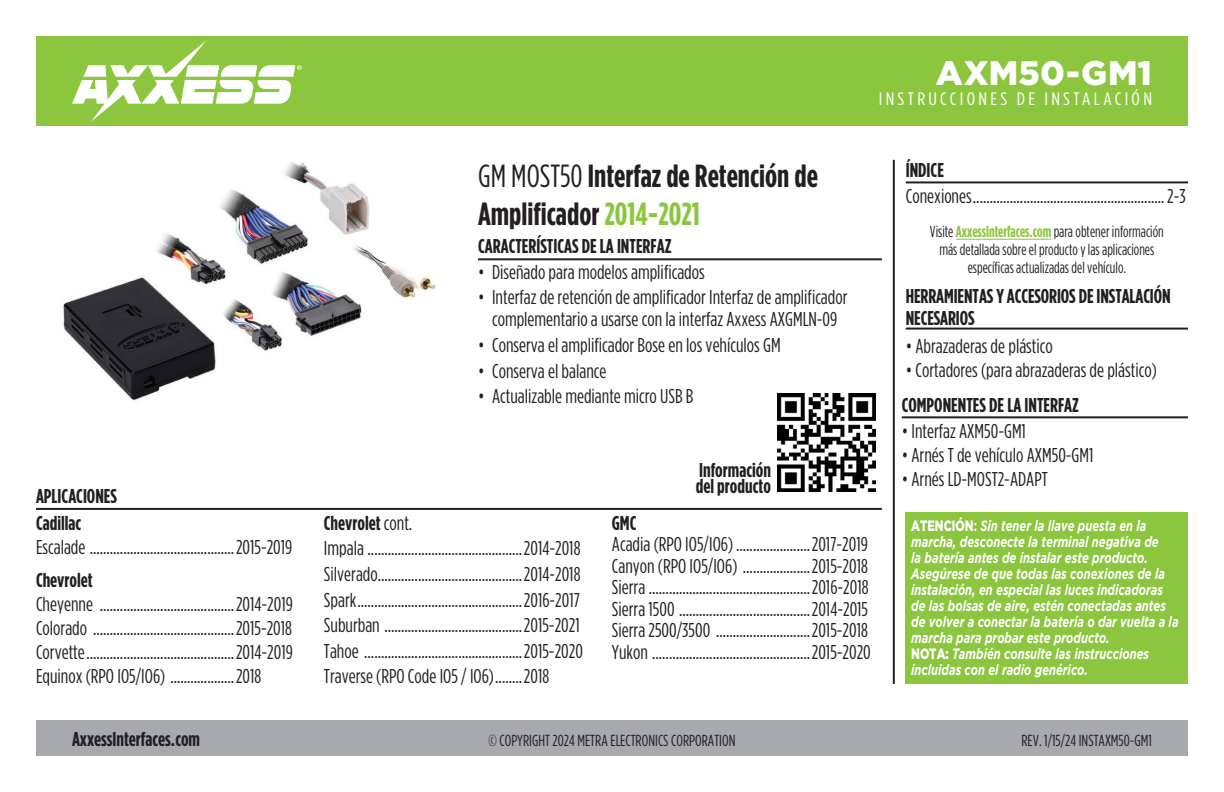
<style>
.page{position:relative;width:1224px;height:792px;background:#fff}
.page>*{position:absolute;margin:0;border:0;box-sizing:border-box;transform-origin:0 0}
.t1{font:900 34px "Gotham";letter-spacing:.005em;color:#fff}
.t2{font:700 32px/38.4px "Gotham Condensed";color:#231f20}
.t3{font:20px/25.6px "Gotham Condensed";color:#231f20}
.t4{font:700 20px/22px "Gotham Condensed";color:#231f20}
.t5{font:18px "Gotham Condensed";letter-spacing:.16em;color:#fff;scale:1.14 1}
.t6{font:16px/18px "Gotham Condensed";color:#231f20;text-align:center;scale:.93 1}
.t7{font:16px "Gotham Condensed";color:#231f20}
.t8{font:italic 700 15px/16px "Gotham";color:#fff;scale:.74 1}
.s1{font-weight:400}
.s2{color:#8bc63e}
.s3{font-weight:700}
.s4{font-weight:700;color:#8bc63e}
.s5{font-weight:900;font-style:normal}
.s6{font-style:normal}
</style>
<div class="page">
<div style="left:36px;top:720px;width:1152px;height:36px;background:#a8a9ad"></div>
<hr style="left:893px;top:160px;width:2px;height:524px;background:#231f20">
<div style="left:36px;top:36px;width:1152px;height:90px;background:#8bc63e"></div>
<svg style="left:72px;top:40px;width:230px;height:82px"></svg>
<div style="left:906px;top:512px;width:282px;height:172px;background:#8bc63e"></div>
<hr style="left:902px;top:416px;width:286px;height:2px;background:#231f20">
<hr style="left:478px;top:258px;width:404px;height:2px;background:#231f20">
<hr style="left:906px;top:328px;width:282px;height:2px;background:#231f20">
<hr style="left:906px;top:181px;width:282px;height:2px;background:#231f20">
<hr style="left:36px;top:508px;width:846px;height:2px;background:#231f20">
<img style="left:63px;top:162px;width:373px;height:239px">
<img style="left:777px;top:393px;width:99px;height:99px">
<hr style="left:956px;top:239px;width:95px;height:1px;background:#8bc63e">
<p class="t4" style="left:36px;top:485px;width:83px">APLICACIONES</p>
<p class="t4" style="left:36px;top:511px;width:47px">Cadillac</p>
<p class="t3" style="left:36px;top:534px;width:258px">Escalade ...........................................2015-2019</p>
<p class="t4" style="left:36px;top:568px;width:58px">Chevrolet</p>
<p class="t3" style="left:36px;top:591px;width:258px;line-height:24px;text-align:justify">Cheyenne ........................................2014-2019<br>Colorado ..........................................2015-2018<br>Corvette............................................2014-2019<br>Equinox (RPO IO5/IO6) ...................2018</p>
<h1 class="t1" style="left:936px;top:53px;width:218px">AXM50-GM1</h1>
<p class="t5" style="left:879px;top:89px;width:241px">INSTRUCCIONES DE INSTALACIÓN</p>
<h2 class="t2" style="left:478px;top:156px;width:341px"><span class="s1">GM MOST50</span> Interfaz de Retención de<br>Amplificador <span class="s2">2014-2021</span></h2>
<p class="t4" style="left:478px;top:235px;width:195px">CARACTERÍSTICAS DE LA INTERFAZ</p>
<p class="t3" style="left:478px;top:259px;width:228px">• Diseñado para modelos amplificados</p>
<p class="t3" style="left:478px;top:286px;width:371px;line-height:22px;text-align:center">• Interfaz de retención de amplificador Interfaz de amplificador complementario a usarse con la interfaz Axxess AXGMLN-09</p>
<p class="t3" style="left:478px;top:332px;width:304px">• Conserva el amplificador Bose en los vehículos GM</p>
<p class="t3" style="left:478px;top:358px;width:130px">• Conserva el balance</p>
<p class="t3" style="left:478px;top:383px;width:217px">• Actualizable mediante micro USB B</p>
<p class="t4" style="left:696px;top:462px;width:77px;line-height:16px">Información del producto</p>
<p class="t3" style="left:324px;top:510px;width:260px"><span class="s3">Chevrolet</span> cont.<br>Impala ..............................................2014-2018<br>Silverado...........................................2014-2018<br>Spark.................................................2016-2017<br>Suburban .........................................2015-2021<br>Tahoe ...............................................2015-2020<br>Traverse (RPO Code IO5 / IO6)........2018</p>
<p class="t4" style="left:612px;top:511px;width:26px">GMC</p>
<p class="t3" style="left:612px;top:533px;width:260px;line-height:21.6px">Acadia (RPO IO5/IO6) ......................2017-2019<br>Canyon (RPO IO5/IO6) ....................2015-2018<br>Sierra ................................................2016-2018<br>Sierra 1500 .......................................2014-2015<br>Sierra 2500/3500 ............................2015-2018<br>Yukon ...............................................2015-2020</p>
<p class="t4" style="left:906px;top:158px;width:40px">ÍNDICE</p>
<p class="t3" style="left:906px;top:183px;width:282px">Conexiones.........................................................2-3</p>
<p class="t6" style="left:930px;top:222px;width:253px">Visite <span class="s4">AxxessInterfaces.com</span> para obtener información más detallada sobre el producto y las aplicaciones específicas actualizadas del vehículo.</p>
<p class="t4" style="left:906px;top:284px;width:266px">HERRAMIENTAS Y ACCESORIOS DE INSTALACIÓN<br>NECESARIOS</p>
<p class="t3" style="left:906px;top:333px;width:148px">• Abrazaderas de plástico</p>
<p class="t3" style="left:906px;top:357px;width:252px">• Cortadores (para abrazaderas de plástico)</p>
<p class="t4" style="left:902px;top:393px;width:179px">COMPONENTES DE LA INTERFAZ</p>
<p class="t3" style="left:902px;top:418px;width:126px">• Interfaz AXM50-GM1</p>
<p class="t3" style="left:902px;top:442px;width:193px">• Arnés T de vehículo AXM50-GM1</p>
<p class="t3" style="left:902px;top:466px;width:148px">• Arnés LD-MOST2-ADAPT</p>
<p class="t8" style="left:911px;top:517px;width:363px"><span class="s5">ATENCIÓN</span><span class="s6">:</span> Sin tener la llave puesta en la marcha, desconecte la terminal negativa de<br>la batería antes de instalar este producto.<br>Asegúrese de que todas las conexiones de la instalación, en especial las luces indicadoras de las bolsas de aire, estén conectadas antes de volver a conectar la batería o dar vuelta a la marcha para probar este producto.<br><span class="s5">NOTA:</span> También consulte las instrucciones incluidas con el radio genérico.</p>
<p class="t4" style="left:72px;top:727px;width:130px">AxxessInterfaces.com</p>
<p class="t7" style="left:489px;top:732px;width:248px">© COPYRIGHT 2024 METRA ELECTRONICS CORPORATION</p>
<p class="t7" style="left:1021px;top:732px;width:132px">REV. 1/15/24 INSTAXM50-GM1</p>
</div>
